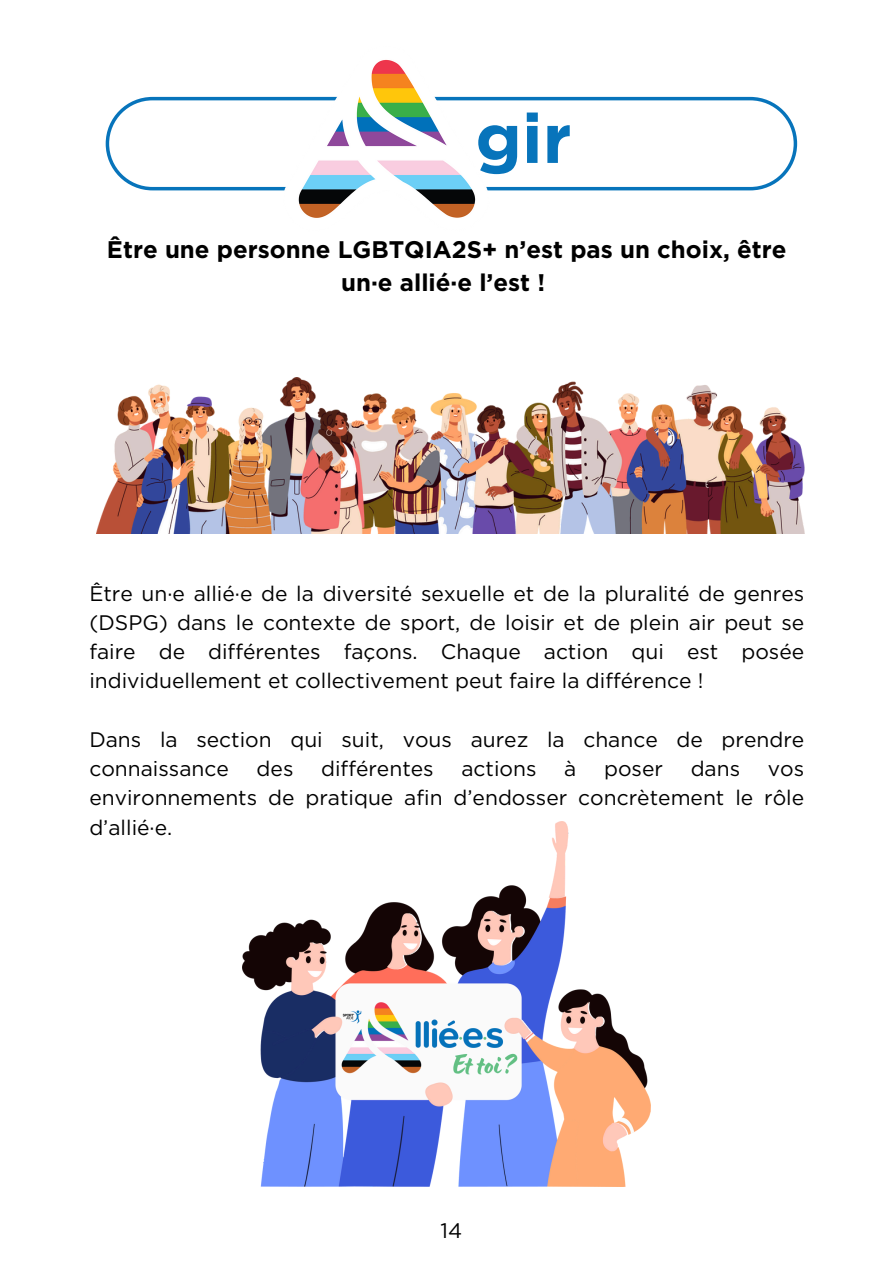
<style>
.page{position:relative;width:894px;height:1264px;background:#fff}
.page>*{position:absolute;margin:0;border:0;box-sizing:border-box;transform-origin:0 0}
.t1{font:700 69px "Gotham";color:#0774bb}
.t2{font:700 24px/32.7px "Gotham";color:#000;text-align:center}
.t3{font:21px/29.2px "Gotham";color:#000;text-align:justify}
</style>
<div class="page">
<svg style="left:106px;top:97px;width:690px;height:93px"></svg>
<img style="left:274px;top:59px;width:224px;height:159px">
<img style="left:96px;top:377px;width:708px;height:157px">
<img style="left:242px;top:821px;width:408px;height:365px">
<img style="left:322px;top:987px;width:201px;height:100px">
<p class="t1" style="left:475px;top:97px;width:98px">gir</p>
<p class="t2" style="left:107px;top:233px;width:681px">Être une personne LGBTQIA2S+ n’est pas un choix, être un·e allié·e l’est !</p>
<p class="t3" style="left:89px;top:578px;width:716px">Être un·e allié·e de la diversité sexuelle et de la pluralité de genres (DSPG) dans le contexte de sport, de loisir et de plein air peut se faire de différentes façons. Chaque action qui est posée individuellement et collectivement peut faire la différence !</p>
<p class="t3" style="left:89px;top:724px;width:716px">Dans la section qui suit, vous aurez la chance de prendre connaissance</p>
<p class="t3" style="left:256px;top:754px;width:38px">des</p>
<p class="t3" style="left:321px;top:754px;width:114px">différentes</p>
<p class="t3" style="left:461px;top:754px;width:77px">actions</p>
<p class="t3" style="left:564px;top:754px;width:14px">à</p>
<p class="t3" style="left:604px;top:754px;width:60px">poser</p>
<p class="t3" style="left:690px;top:754px;width:51px">dans</p>
<p class="t3" style="left:89px;top:754px;width:716px;text-indent:678px">vos environnements de pratique afin d’endosser concrètement le rôle d’allié·e.</p>
<p class="t3" style="left:440px;top:1215px;width:23px">14</p>
</div>
